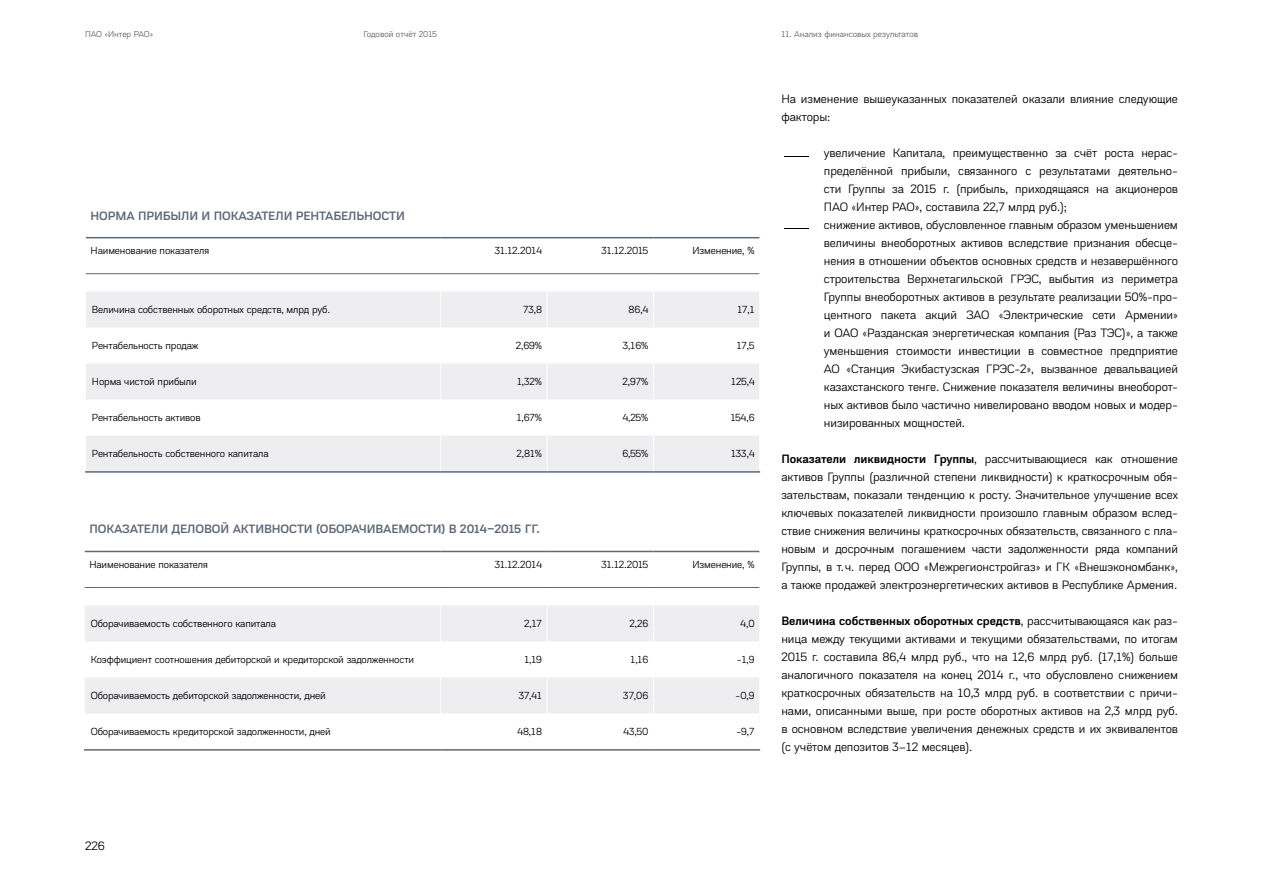
<style>
.page{position:relative;width:1263px;height:893px;background:#fff}
.page>*{position:absolute;margin:0;border:0;box-sizing:border-box;transform-origin:0 0}
.ar15_base_text{font:12.75px/18px "Akzentica 4 F";letter-spacing:-.005em;color:#000;text-align:justify}
.ar15_base_text-2{font:12.75px/18px "Akzentica 4 F";letter-spacing:-.005em;color:#000;text-align:justify;scale:4 1}
.ar15___table_header{font:700 12.75px "Akzentica 4 F Semi";letter-spacing:-.01em;color:#5e6879}
.ar15___table_text_le{font:10.8px "Akzentica 4 F";letter-spacing:-.01em;color:#000}
.ar15___table_text{font:10.8px "Akzentica 4 F";letter-spacing:-.01em;color:#000}
.ar15___table_text_ri{font:10.8px "Akzentica 4 F";letter-spacing:-.01em;color:#000}
.t1{font:9px "Akzentica 4 F";color:#626261}
.s1{font-family:"Akzentica 4 F Semi";font-weight:700}
</style>
<div class="page">
<svg style="left:86px;top:292px;width:673px;height:179px;fill:#eeedf0"></svg>
<hr style="left:440px;top:291px;width:1px;height:36px;background:#fff">
<hr style="left:547px;top:291px;width:1px;height:36px;background:#fff">
<hr style="left:653px;top:291px;width:1px;height:36px;background:#fff">
<hr style="left:440px;top:327px;width:1px;height:36px;background:#fff">
<hr style="left:547px;top:327px;width:1px;height:36px;background:#fff">
<hr style="left:653px;top:327px;width:1px;height:36px;background:#fff">
<hr style="left:440px;top:363px;width:1px;height:36px;background:#fff">
<hr style="left:547px;top:363px;width:1px;height:36px;background:#fff">
<hr style="left:653px;top:363px;width:1px;height:36px;background:#fff">
<hr style="left:440px;top:399px;width:1px;height:36px;background:#fff">
<hr style="left:547px;top:399px;width:1px;height:36px;background:#fff">
<hr style="left:653px;top:399px;width:1px;height:36px;background:#fff">
<hr style="left:440px;top:435px;width:1px;height:36px;background:#fff">
<hr style="left:547px;top:435px;width:1px;height:36px;background:#fff">
<hr style="left:653px;top:435px;width:1px;height:36px;background:#fff">
<hr style="left:85px;top:471px;width:356px;height:2px;background:#5e6879">
<hr style="left:441px;top:471px;width:106px;height:2px;background:#5e6879">
<hr style="left:547px;top:471px;width:106px;height:2px;background:#5e6879">
<hr style="left:653px;top:471px;width:107px;height:2px;background:#5e6879">
<hr style="left:86px;top:273px;width:355px;height:1px;background:#5e6879">
<hr style="left:441px;top:273px;width:106px;height:1px;background:#5e6879">
<hr style="left:547px;top:273px;width:106px;height:1px;background:#5e6879">
<hr style="left:653px;top:273px;width:106px;height:1px;background:#5e6879">
<hr style="left:86px;top:237px;width:355px;height:1px;background:#5e6879">
<hr style="left:441px;top:237px;width:106px;height:1px;background:#5e6879">
<hr style="left:547px;top:237px;width:106px;height:1px;background:#5e6879">
<hr style="left:653px;top:237px;width:106px;height:1px;background:#5e6879">
<svg style="left:85px;top:606px;width:674px;height:107px;fill:#eeedf0"></svg>
<hr style="left:440px;top:605px;width:1px;height:36px;background:#fff">
<hr style="left:547px;top:605px;width:1px;height:36px;background:#fff">
<hr style="left:653px;top:605px;width:1px;height:36px;background:#fff">
<hr style="left:440px;top:641px;width:1px;height:36px;background:#fff">
<hr style="left:547px;top:641px;width:1px;height:36px;background:#fff">
<hr style="left:653px;top:641px;width:1px;height:36px;background:#fff">
<hr style="left:440px;top:677px;width:1px;height:36px;background:#fff">
<hr style="left:547px;top:677px;width:1px;height:36px;background:#fff">
<hr style="left:653px;top:677px;width:1px;height:36px;background:#fff">
<hr style="left:84px;top:749px;width:357px;height:2px;background:#5e6879">
<hr style="left:441px;top:749px;width:106px;height:2px;background:#5e6879">
<hr style="left:547px;top:749px;width:106px;height:2px;background:#5e6879">
<hr style="left:653px;top:749px;width:107px;height:2px;background:#5e6879">
<hr style="left:85px;top:587px;width:356px;height:1px;background:#5e6879">
<hr style="left:441px;top:587px;width:106px;height:1px;background:#5e6879">
<hr style="left:547px;top:587px;width:106px;height:1px;background:#5e6879">
<hr style="left:653px;top:587px;width:106px;height:1px;background:#5e6879">
<hr style="left:85px;top:551px;width:356px;height:1px;background:#5e6879">
<hr style="left:441px;top:551px;width:106px;height:1px;background:#5e6879">
<hr style="left:547px;top:551px;width:106px;height:1px;background:#5e6879">
<hr style="left:653px;top:551px;width:106px;height:1px;background:#5e6879">
<p class="t1" style="left:85px;top:27px;width:70px">ПАО «Интер РАО»</p>
<p class="t1" style="left:364px;top:27px;width:75px">Годовой отчёт 2015</p>
<p class="t1" style="left:781px;top:27px;width:138px">11. Анализ финансовых результатов</p>
<p class="ar15___table_header" style="left:91px;top:206px;width:316px">НОРМА ПРИБЫЛИ И ПОКАЗАТЕЛИ РЕНТАБЕЛЬНОСТИ</p>
<p class="ar15___table_text_le" style="left:91px;top:243px;width:120px">Наименование показателя</p>
<p class="ar15___table_text" style="left:495px;top:243px;width:49px">31.12.2014</p>
<p class="ar15___table_text" style="left:601px;top:243px;width:48px">31.12.2015</p>
<p class="ar15___table_text" style="left:692px;top:243px;width:64px">Изменение, %</p>
<p class="ar15___table_text_le" style="left:92px;top:302px;width:240px">Величина собственных оборотных средств, млрд руб.</p>
<p class="ar15___table_text" style="left:523px;top:302px;width:20px">73,8</p>
<p class="ar15___table_text" style="left:629px;top:302px;width:21px">86,4</p>
<p class="ar15___table_text_ri" style="left:737px;top:302px;width:19px">17,1</p>
<p class="ar15___table_text_le" style="left:92px;top:338px;width:108px">Рентабельность продаж</p>
<p class="ar15___table_text" style="left:516px;top:338px;width:28px">2,69%</p>
<p class="ar15___table_text" style="left:623px;top:338px;width:27px">3,16%</p>
<p class="ar15___table_text_ri" style="left:737px;top:338px;width:19px">17,5</p>
<p class="ar15___table_text_le" style="left:92px;top:374px;width:106px">Норма чистой прибыли</p>
<p class="ar15___table_text" style="left:517px;top:374px;width:26px">1,32%</p>
<p class="ar15___table_text" style="left:623px;top:374px;width:27px">2,97%</p>
<p class="ar15___table_text_ri" style="left:731px;top:374px;width:25px">125,4</p>
<p class="ar15___table_text_le" style="left:92px;top:410px;width:110px">Рентабельность активов</p>
<p class="ar15___table_text" style="left:517px;top:410px;width:27px">1,67%</p>
<p class="ar15___table_text" style="left:623px;top:410px;width:27px">4,25%</p>
<p class="ar15___table_text_ri" style="left:731px;top:410px;width:25px">154,6</p>
<p class="ar15___table_text_le" style="left:92px;top:446px;width:178px">Рентабельность собственного капитала</p>
<p class="ar15___table_text" style="left:517px;top:446px;width:27px">2,81%</p>
<p class="ar15___table_text" style="left:622px;top:446px;width:27px">6,55%</p>
<p class="ar15___table_text_ri" style="left:731px;top:446px;width:25px">133,4</p>
<p class="ar15___table_header" style="left:89px;top:520px;width:452px">ПОКАЗАТЕЛИ ДЕЛОВОЙ АКТИВНОСТИ (ОБОРАЧИВАЕМОСТИ) В 2014–2015 ГГ.</p>
<p class="ar15___table_text_le" style="left:89px;top:556px;width:120px">Наименование показателя</p>
<p class="ar15___table_text" style="left:495px;top:556px;width:49px">31.12.2014</p>
<p class="ar15___table_text" style="left:601px;top:556px;width:48px">31.12.2015</p>
<p class="ar15___table_text" style="left:692px;top:556px;width:64px">Изменение, %</p>
<p class="ar15___table_text_le" style="left:91px;top:616px;width:187px">Оборачиваемость собственного капитала</p>
<p class="ar15___table_text" style="left:524px;top:616px;width:19px">2,17</p>
<p class="ar15___table_text" style="left:629px;top:616px;width:20px">2,26</p>
<p class="ar15___table_text_ri" style="left:740px;top:616px;width:16px">4,0</p>
<p class="ar15___table_text_le" style="left:91px;top:652px;width:325px">Коэффициент соотношения дебиторской и кредиторской задолженности</p>
<p class="ar15___table_text" style="left:524px;top:652px;width:19px">1,19</p>
<p class="ar15___table_text" style="left:631px;top:652px;width:19px">1,16</p>
<p class="ar15___table_text_ri" style="left:737px;top:652px;width:19px">-1,9</p>
<p class="ar15___table_text_le" style="left:91px;top:688px;width:237px">Оборачиваемость дебиторской задолженности, дней</p>
<p class="ar15___table_text" style="left:519px;top:688px;width:25px">37,41</p>
<p class="ar15___table_text" style="left:623px;top:688px;width:27px">37,06</p>
<p class="ar15___table_text_ri" style="left:735px;top:688px;width:21px">-0,9</p>
<p class="ar15___table_text_le" style="left:91px;top:724px;width:242px">Оборачиваемость кредиторской задолженности, дней</p>
<p class="ar15___table_text" style="left:517px;top:724px;width:26px">48,18</p>
<p class="ar15___table_text" style="left:623px;top:724px;width:26px">43,50</p>
<p class="ar15___table_text_ri" style="left:736px;top:724px;width:20px">-9,7</p>
<p class="ar15_base_text" style="left:781px;top:89px;width:398px">На изменение вышеуказанных показателей оказали влияние следующие факторы:</p>
<p class="ar15_base_text-2" style="left:824px;top:143px;width:90px;text-indent:-43px">_ увеличение Капитала, преимущественно за счёт роста нерас&shy;пределённой прибыли, связанного с результатами деятельно&shy;сти Группы за 2015 г. (прибыль, приходящаяся на акционеров ПАО «Интер РАО», составила 22,7 млрд руб.);</p>
<p class="ar15_base_text-2" style="left:824px;top:215px;width:90px;text-indent:-43px">_ снижение активов, обусловленное главным образом уменьшением величины внеоборотных активов вследствие признания обесце&shy;нения в отношении объектов основных средств и незавершённого строительства Верхнетагильской ГРЭС, выбытия из периметра Группы внеоборотных активов в результате реализации 50%-про&shy;центного пакета акций ЗАО «Электрические сети Армении» и ОАО «Разданская энергетическая компания (Раз ТЭС)», а также уменьшения стоимости инвестиции в совместное предприятие АО «Станция Экибастузская ГРЭС‑2», вызванное девальвацией казахстанского тенге. Снижение показателя величины внеоборот&shy;ных активов было частично нивелировано вводом новых и модер&shy;низированных мощностей.</p>
<p class="ar15_base_text" style="left:781px;top:449px;width:398px"><span class="s1">Показатели ликвидности Группы</span>, рассчитывающиеся как отношение активов Группы (различной степени ликвидности) к краткосрочным обя&shy;зательствам, показали тенденцию к росту. Значительное улучшение всех ключевых показателей ликвидности произошло главным образом вслед&shy;ствие снижения величины краткосрочных обязательств, связанного с пла&shy;новым и досрочным погашением части задолженности ряда компаний Группы, в т. ч. перед ООО «Межрегионстройгаз» и ГК «Внешэкономбанк», а также продажей электроэнергетических активов в Республике Армения.</p>
<p class="ar15_base_text" style="left:781px;top:611px;width:398px"><span class="s1">Величина собственных оборотных средств</span>, рассчитывающаяся как раз&shy;ница между текущими активами и текущими обязательствами, по итогам 2015 г. составила 86,4 млрд руб., что на 12,6 млрд руб. (17,1%) больше аналогичного показателя на конец 2014 г., что обусловлено снижением краткосрочных обязательств на 10,3 млрд руб. в соответствии с причи&shy;нами, описанными выше, при росте оборотных активов на 2,3 млрд руб. в основном вследствие увеличения денежных средств и их эквивалентов (с учётом депозитов 3–12 месяцев).</p>
<p class="ar15_base_text" style="left:85px;top:836px;width:21px">226</p>
</div>
